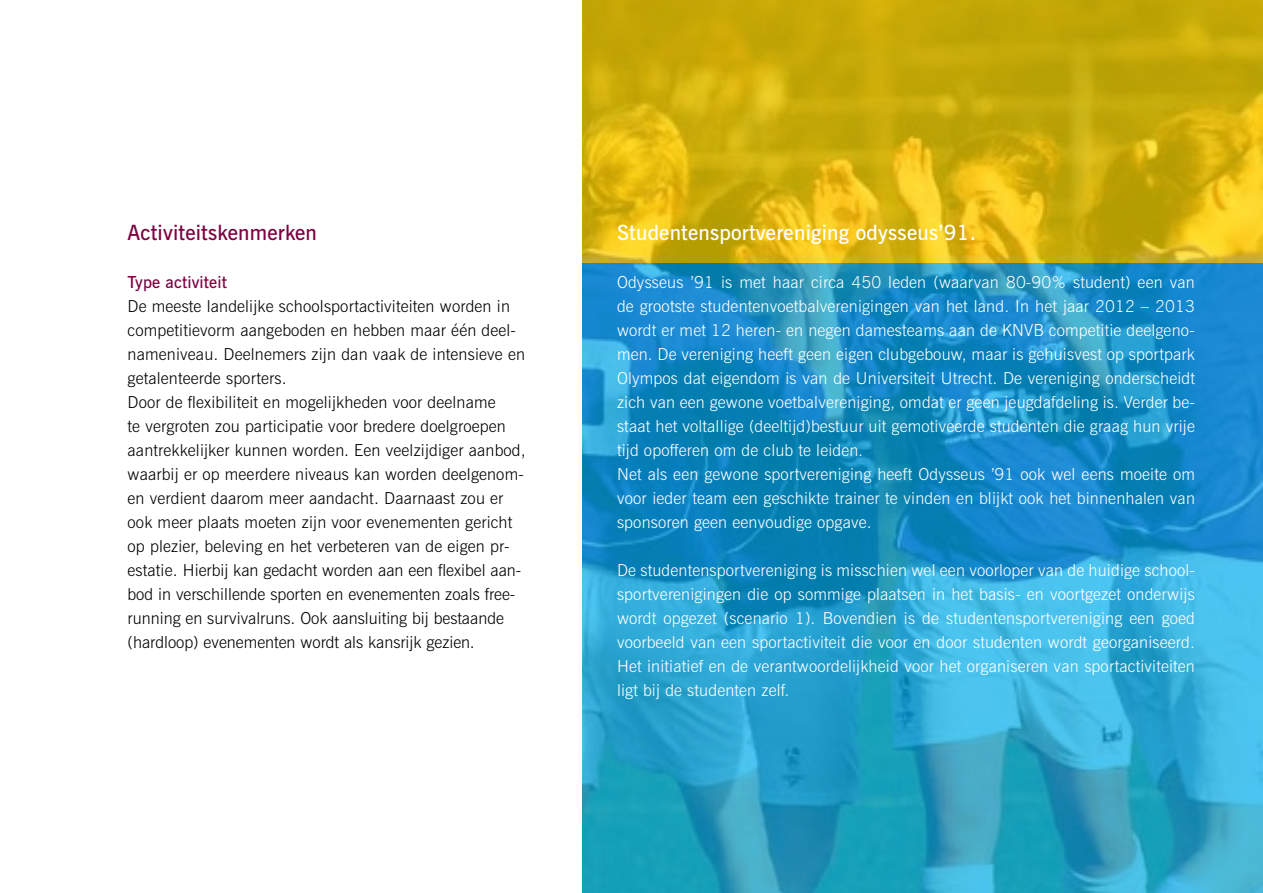
<style>
.page{position:relative;width:1263px;height:893px;background:#fff}
.page>*{position:absolute;margin:0;border:0;box-sizing:border-box;transform-origin:0 0}
.t1{font:600 21px "News Gothic BT";letter-spacing:.01em;color:#fff}
.t2{font:600 21px "News Gothic BT";letter-spacing:.01em;color:#7d0040}
.t3{font:300 16.5px/24px "News Gothic BT";letter-spacing:.01em;color:#fff}
.t4{font:300 16.5px/24px "News Gothic BT";letter-spacing:.01em;color:#000}
.t5{font:600 16.5px "News Gothic BT";letter-spacing:.01em;color:#7d0040}
</style>
<div class="page">
<img style="left:583px;top:262px;width:680px;height:631px">
<svg style="left:583px;top:0;width:680px;height:262px;background:#cfaf0c"></svg>
<p class="t2" style="left:128px;top:220px;width:191px">Activiteitskenmerken</p>
<p class="t5" style="left:128px;top:272px;width:101px">Type activiteit</p>
<p class="t4" style="left:128px;top:294px;width:400px">De meeste landelijke schoolsportactiviteiten worden in competitievorm aangeboden en hebben maar één deel&shy;nameniveau. Deelnemers zijn dan vaak de intensieve en getalenteerde sporters.<br>Door de flexibiliteit en mogelijkheden voor deelname<br>te vergroten zou participatie voor bredere doelgroepen aantrekkelijker kunnen worden. Een veelzijdiger aanbod, waarbij er op meerdere niveaus kan worden deelgenom&shy;en verdient daarom meer aandacht. Daarnaast zou er ook meer plaats moeten zijn voor evenementen gericht op plezier, beleving en het verbeteren van de eigen pr&shy;estatie. Hierbij kan gedacht worden aan een flexibel aan&shy;bod in verschillende sporten en evenementen zoals free&shy;running en survivalruns. Ook aansluiting bij bestaande (hardloop) evenementen wordt als kansrijk gezien.</p>
<p class="t1" style="left:617px;top:220px;width:360px">Studentensportvereniging odysseus’91.</p>
<p class="t3" style="left:617px;top:270px;width:579px">Odysseus ’91 is met haar circa 450 leden (waarvan 80-90% student) een van de grootste studentenvoetbalverenigingen van het land. In het jaar 2012 – 2013 wordt er met 12 heren- en negen damesteams aan de KNVB competitie deelgeno&shy;men. De vereniging heeft geen eigen clubgebouw, maar is gehuisvest op sportpark Olympos dat eigendom is van de Universiteit Utrecht. De vereniging onderscheidt zich van een gewone voetbalvereniging, omdat er geen jeugdafdeling is. Verder be&shy;staat het voltallige (deeltijd)bestuur uit gemotiveerde studenten die graag hun vrije tijd opofferen om de club te leiden.<br>Net als een gewone sportvereniging heeft Odysseus ’91 ook wel eens moeite om voor ieder team een geschikte trainer te vinden en blijkt ook het binnenhalen van sponsoren geen eenvoudige opgave.</p>
<p class="t3" style="left:617px;top:558px;width:579px;text-align:justify">De studentensportvereniging is misschien wel een voorloper van de huidige school&shy;sportverenigingen die op sommige plaatsen in het basis- en voortgezet onderwijs wordt opgezet (scenario 1). Bovendien is de studentensportvereniging een goed voorbeeld van een sportactiviteit die voor en door studenten wordt georganiseerd.<br>Het initiatief en de verantwoordelijkheid voor het organiseren van sportactiviteiten ligt bij de studenten zelf.</p>
</div>
